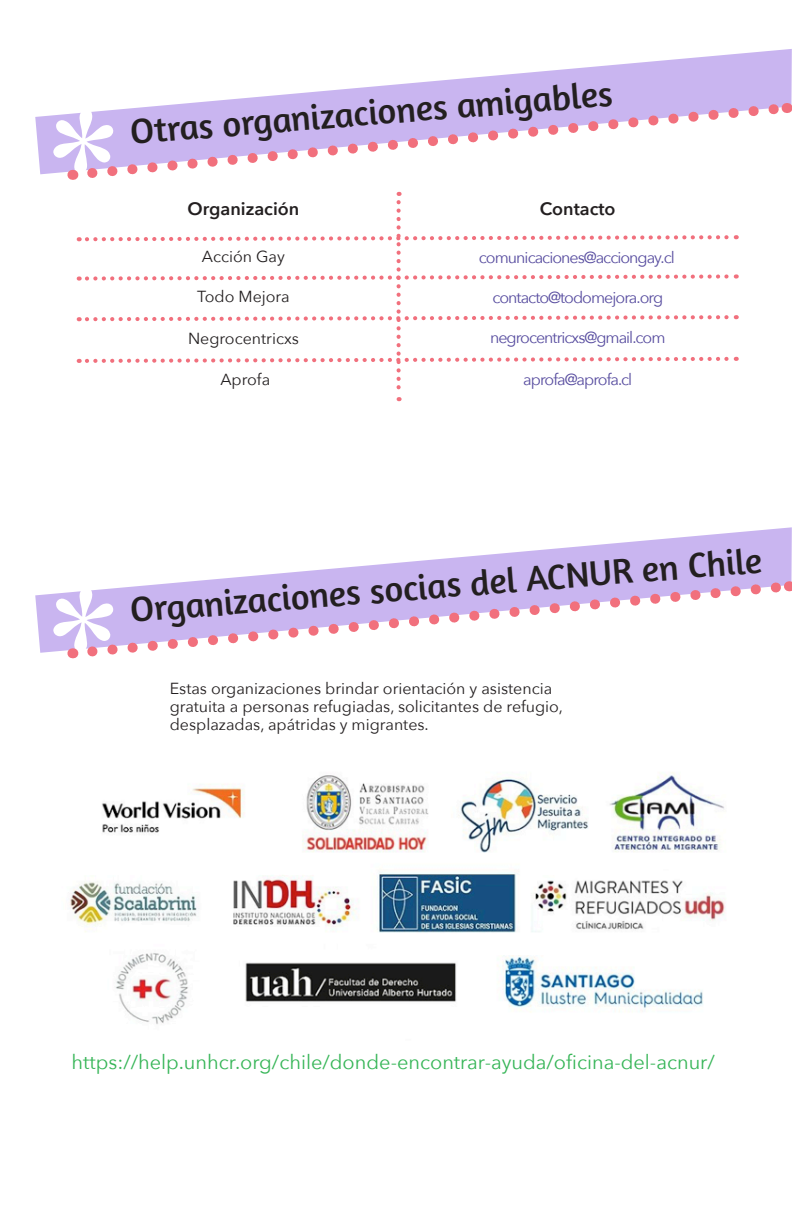
<style>
.page{position:relative;width:792px;height:1224px;background:#fff}
.page>*{position:absolute;margin:0;border:0;box-sizing:border-box;transform-origin:0 0}
.titulos{font:36px "Amaranth";color:#231f20}
.t1{font:20px "Avenir Next";color:#36b557}
.t2{font:600 18px "Avenir Next";color:#231f20}
.t3{font:16px/17.8px "Avenir Next";color:#231f20}
.t4{font:16px "Avenir Next";letter-spacing:-.06em;color:#574c9f}
</style>
<div class="page">
<img style="left:70px;top:772px;width:656px;height:252px">
<svg style="left:35px;top:49px;width:757px;height:125px"></svg>
<svg style="left:81px;top:98px;width:707px;height:78px"></svg>
<svg style="left:79px;top:202px;width:658px;height:199px"></svg>
<svg style="left:35px;top:527px;width:757px;height:126px"></svg>
<svg style="left:81px;top:576px;width:709px;height:78px"></svg>
<svg style="left:51px;top:106px;width:64px;height:74px"></svg>
<svg style="left:51px;top:585px;width:64px;height:73px"></svg>
<p class="titulos" style="left:129px;top:113px;width:485px;rotate:-5deg">Otras organizaciones amigables</p>
<p class="t2" style="left:188px;top:193px;width:113px">Organización</p>
<p class="t2" style="left:540px;top:193px;width:77px">Contacto</p>
<p class="t3" style="left:202px;top:246px;width:85px">Acción Gay</p>
<p class="t4" style="left:479px;top:243px;width:197px">comunicaciones@acciongay.cl</p>
<p class="t3" style="left:197px;top:287px;width:94px">Todo Mejora</p>
<p class="t4" style="left:492px;top:284px;width:172px">contacto@todomejora.org</p>
<p class="t3" style="left:188px;top:329px;width:112px">Negrocentricxs</p>
<p class="t4" style="left:490px;top:324px;width:177px">negrocentricxs@gmail.com</p>
<p class="t3" style="left:220px;top:370px;width:51px">Aprofa</p>
<p class="t4" style="left:523px;top:366px;width:111px">aprofa@aprofa.cl</p>
<p class="titulos" style="left:129px;top:592px;width:635px;rotate:-5deg">Organizaciones socias del ACNUR en Chile</p>
<p class="t3" style="left:170px;top:679px;width:395px">Estas organizaciones brindar orientación y asistencia gratuita a personas refugiadas, solicitantes de refugio, desplazadas, apátridas y migrantes.</p>
<p class="t1" style="left:72px;top:1045px;width:645px">https://help.unhcr.org/chile/donde-encontrar-ayuda/oficina-del-acnur/</p>
</div>
